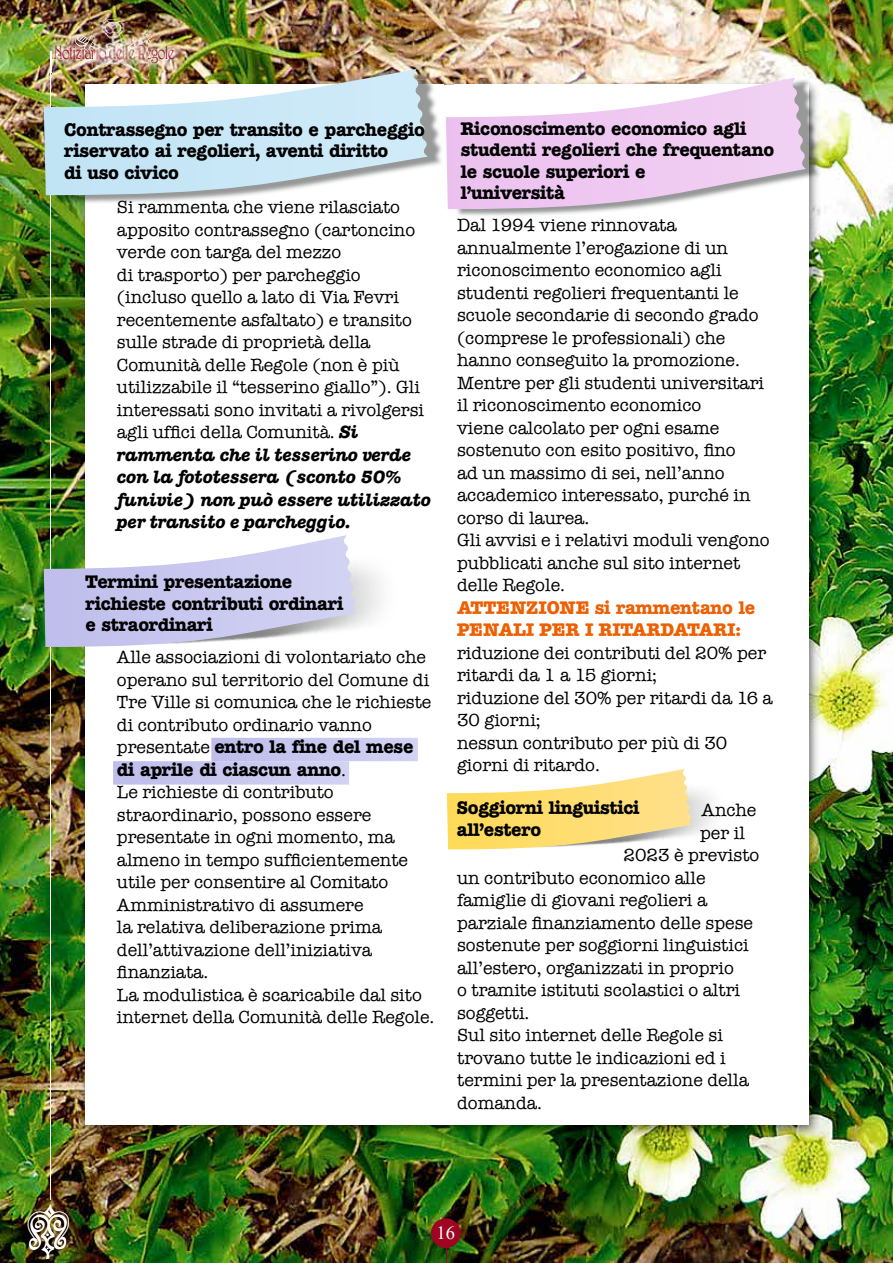
<style>
.page{position:relative;width:893px;height:1263px;background:#fff}
.page>*{position:absolute;margin:0;border:0;box-sizing:border-box;transform-origin:0 0}
.t1{font:19.5px "Harrington";letter-spacing:-.05em;color:#9d0523;scale:.7 1}
.t2{font:18.6px "Times New Roman";color:#fff}
.t3{font:18px/22.5px "American Typewriter";color:#000}
.t4{font:700 18px/21.5px "American Typewriter BQ";color:#000}
.t5{font:italic 700 18px/22.5px "American Typewriter Std";color:#000}
.t6{font:700 18px/22.5px "American Typewriter BQ";letter-spacing:.02em;color:#ed5f01}
.s1{font-family:"American Typewriter Std";font-weight:700;font-style:italic}
.s2{font-family:"American Typewriter";font-weight:400}
</style>
<div class="page">
<img style="left:0;top:0;width:893px;height:1263px">
<svg style="left:443px;top:79px;width:3px;height:6px"></svg>
<img style="left:79px;top:203px;width:53px;height:933px">
<img style="left:768px;top:217px;width:52px;height:919px">
<img style="left:132px;top:1125px;width:636px;height:11px">
<div style="left:85px;top:85px;width:724px;height:1040px;background:#fff"></div>
<hr style="left:50px;top:52px;width:1px;height:1147px;background:#fff">
<svg style="left:447px;top:769px;width:245px;height:81px"></svg>
<svg style="left:44px;top:535px;width:312px;height:112px"></svg>
<img style="left:85px;top:85px;width:357px;height:118px">
<svg style="left:44px;top:69px;width:384px;height:126px;background:#c5d9de"></svg>
<img style="left:806px;top:79px;width:14px;height:138px">
<img style="left:456px;top:85px;width:353px;height:132px">
<svg style="left:446px;top:78px;width:360px;height:131px"></svg>
<svg style="left:113px;top:738px;width:305px;height:47px"></svg>
<hr style="left:446px;top:1233px;width:1px;height:30px;background:#9d0523">
<div style="left:431px;top:1218px;width:30px;height:30px;background:#9d0523;border-radius:50%"></div>
<svg style="left:75px;top:19px;width:77px;height:17px"></svg>
<img style="left:45px;top:36px;width:139px;height:36px">
<svg style="left:50px;top:52px;width:1px;height:20px"></svg>
<img style="left:52px;top:70px;width:132px;height:2px">
<img style="left:75px;top:36px;width:77px;height:15px">
<img style="left:93px;top:22px;width:55px;height:55px">
<img style="left:28px;top:1204px;width:41px;height:55px">
<p class="t1" style="left:54px;top:41px;width:174px">Notiziario delle Regole</p>
<p class="t4" style="left:64px;top:119px;width:362px">Contrassegno per transito e parcheggio riservato ai regolieri, aventi diritto<br>di uso civico</p>
<p class="t4" style="left:461px;top:118px;width:315px">Riconoscimento economico agli studenti regolieri che frequentano le scuole superiori e<br>l’università</p>
<p class="t3" style="left:117px;top:196px;width:309px">Si rammenta che viene rilasciato apposito contrassegno (cartoncino verde con targa del mezzo<br>di trasporto) per parcheggio (incluso quello a lato di Via Fevri recentemente asfaltato) e transito sulle strade di proprietà della Comunità delle Regole (non è più utilizzabile il “tesserino giallo”). Gli interessati sono invitati a rivolgersi agli uffici della Comunità. <span class="s1">Si</span></p>
<p class="t5" style="left:117px;top:443px;width:315px">rammenta che il tesserino verde con la fototessera (sconto 50% funivie) non può essere utilizzato per transito e parcheggio.</p>
<p class="t3" style="left:457px;top:214px;width:314px">Dal 1994 viene rinnovata annualmente l’erogazione di un riconoscimento economico agli studenti regolieri frequentanti le scuole secondarie di secondo grado (comprese le professionali) che hanno conseguito la promozione.<br>Mentre per gli studenti universitari il riconoscimento economico<br>viene calcolato per ogni esame sostenuto con esito positivo, fino<br>ad un massimo di sei, nell’anno accademico interessato, purché in corso di laurea.<br>Gli avvisi e i relativi moduli vengono pubblicati anche sul sito internet delle Regole.</p>
<p class="t6" style="left:457px;top:596px;width:299px">ATTENZIONE si rammentano le<br>PENALI PER I RITARDATARI:</p>
<p class="t3" style="left:457px;top:641px;width:317px">riduzione dei contributi del 20% per ritardi da 1 a 15 giorni;<br>riduzione del 30% per ritardi da 16 a<br>30 giorni;<br>nessun contributo per più di 30 giorni di ritardo.</p>
<p class="t3" style="left:702px;top:799px;width:56px">Anche</p>
<p class="t3" style="left:700px;top:821px;width:46px">per il</p>
<p class="t3" style="left:624px;top:844px;width:137px">2023 è previsto</p>
<p class="t3" style="left:457px;top:866px;width:250px">un contributo economico alle</p>
<p class="t3" style="left:457px;top:889px;width:252px">famiglie di giovani regolieri a</p>
<p class="t3" style="left:457px;top:911px;width:297px">parziale finanziamento delle spese</p>
<p class="t3" style="left:457px;top:934px;width:293px">sostenute per soggiorni linguistici</p>
<p class="t3" style="left:457px;top:956px;width:278px">all’estero, organizzati in proprio</p>
<p class="t3" style="left:457px;top:979px;width:284px">o tramite istituti scolastici o altri</p>
<p class="t3" style="left:457px;top:1001px;width:74px">soggetti.</p>
<p class="t3" style="left:457px;top:1024px;width:267px">Sul sito internet delle Regole si</p>
<p class="t3" style="left:457px;top:1046px;width:270px">trovano tutte le indicazioni ed i</p>
<p class="t3" style="left:457px;top:1069px;width:293px">termini per la presentazione della</p>
<p class="t3" style="left:457px;top:1091px;width:86px">domanda.</p>
<p class="t4" style="left:85px;top:571px;width:259px">Termini presentazione richieste contributi ordinari e straordinari</p>
<p class="t3" style="left:117px;top:646px;width:316px">Alle associazioni di volontariato che operano sul territorio del Comune di Tre Ville si comunica che le richieste di contributo ordinario vanno</p>
<p class="t4" style="left:117px;top:736px;width:298px;line-height:22.5px"><span class="s2">presentate</span> entro la fine del mese di aprile di ciascun anno<span class="s2">.</span></p>
<p class="t3" style="left:117px;top:781px;width:319px">Le richieste di contributo straordinario, possono essere presentate in ogni momento, ma almeno in tempo sufficientemente utile per consentire al Comitato<br>Amministrativo di assumere<br>la relativa deliberazione prima dell’attivazione dell’iniziativa finanziata.<br>La modulistica è scaricabile dal sito internet della Comunità delle Regole.</p>
<p class="t4" style="left:457px;top:797px;width:184px">Soggiorni linguistici all’estero</p>
<p class="t2" style="left:437px;top:1220px;width:20px">16</p>
</div>
